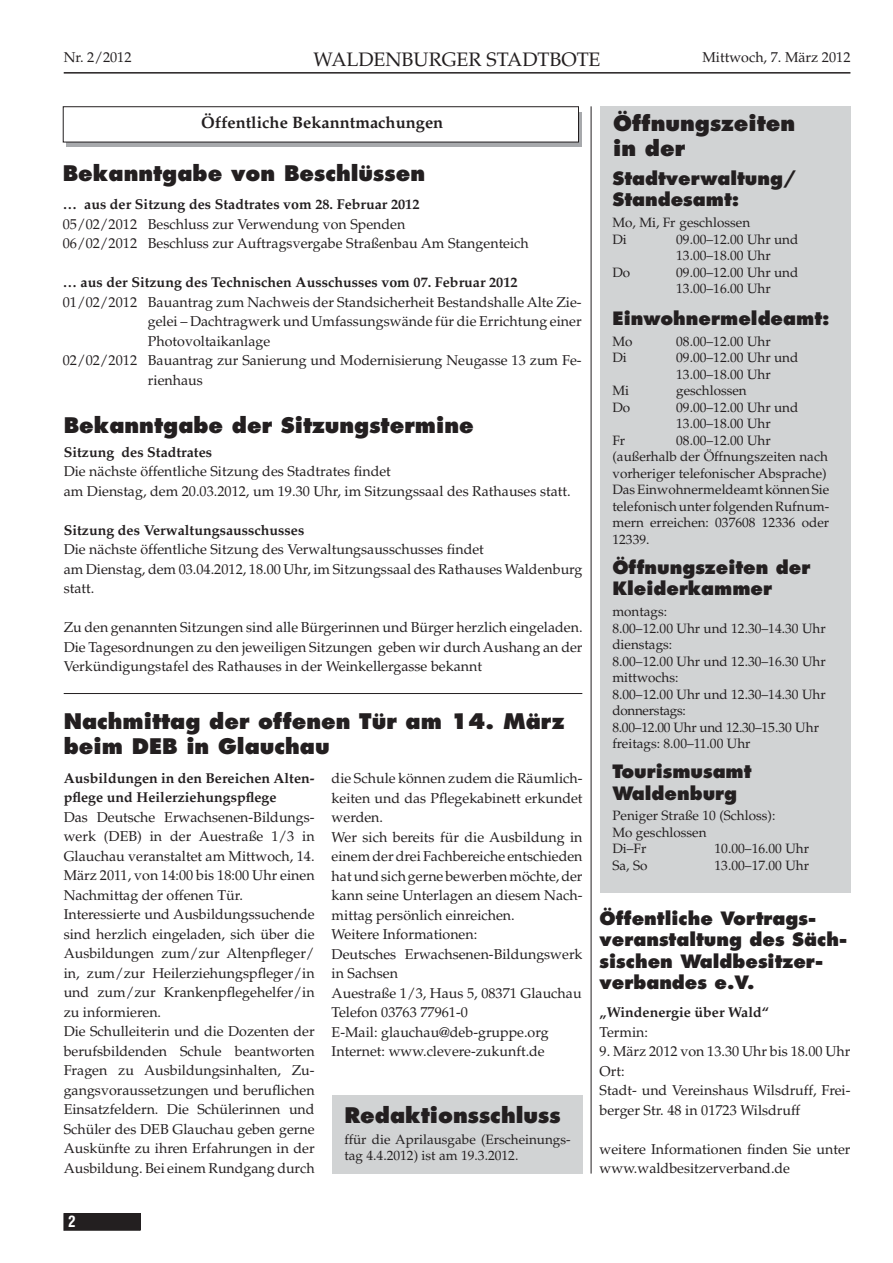
<style>
.page{position:relative;width:893px;height:1263px;background:#fff}
.page>*{position:absolute;margin:0;border:0;box-sizing:border-box;transform-origin:0 0}
.t1{font:800 21px/25.2px "Futura LT";color:#231f20}
.t2{font:19.5px "Palatino";color:#231f20}
.t3{font:800 18px/21.6px "Futura LT";color:#231f20}
.t4{font:700 16.5px "Palatino";color:#231f20}
.t5{font:700 condensed 15px "Swiss 721 BT";color:#fff}
.t6{font:14.25px/19.5px "Palatino";color:#231f20}
.t7{font:700 14.25px/19.5px "Palatino";color:#231f20}
.t8{font:13.5px/16.5px "Palatino";color:#231f20}
</style>
<div class="page">
<hr style="left:64px;top:72px;width:786px;height:2px;background:#231f20">
<div style="left:64px;top:1214px;width:76px;height:16px;background:#231f20"></div>
<div style="left:64px;top:1213px;width:76px;height:17px;border:1px solid #231f20"></div>
<div style="left:66px;top:113px;width:516px;height:34px;background:linear-gradient(to right,#a7a9ac,#a7a9ac)"></div>
<div style="left:63px;top:107px;width:515px;height:35px;background:#fff"></div>
<div style="left:63px;top:106px;width:516px;height:36px;border:1px solid #231f20"></div>
<div style="left:332px;top:1095px;width:250px;height:79px;background:#d1d3d4"></div>
<div style="left:599px;top:106px;width:251px;height:787px;background:#d1d3d4"></div>
<hr style="left:64px;top:693px;width:518px;height:1px;background:#231f20">
<hr style="left:591px;top:106px;width:1px;height:1068px;background:#231f20">
<p class="t6" style="left:64px;top:49px;width:69px">Nr. 2/2012</p>
<h2 class="t2" style="left:314px;top:52px;width:288px">WALDENBURGER STADTBOTE</h2>
<p class="t6" style="left:702px;top:49px;width:150px">Mittwoch, 7. März 2012</p>
<p class="t4" style="left:201px;top:116px;width:244px">Öffentliche Bekanntmachungen</p>
<h1 class="t1" style="left:63px;top:161px;width:364px">Bekanntgabe von Beschlüssen</h1>
<p class="t7" style="left:63px;top:196px;width:358px">… aus der Sitzung des Stadtrates vom 28. Februar 2012</p>
<p class="t6" style="left:63px;top:216px;width:467px">05/02/2012 Beschluss zur Verwendung von Spenden<br>06/02/2012 Beschluss zur Auftragsvergabe Straßenbau Am Stangenteich</p>
<p class="t7" style="left:63px;top:274px;width:456px">… aus der Sitzung des Technischen Ausschusses vom 07. Februar 2012</p>
<p class="t6" style="left:63px;top:294px;width:520px">01/02/2012 Bauantrag zum Nachweis der Standsicherheit Bestandshalle Alte Zie-</p>
<p class="t6" style="left:148px;top:313px;width:435px">gelei – Dachtragwerk und Umfassungswände für die Errichtung einer</p>
<p class="t6" style="left:148px;top:333px;width:124px">Photovoltaikanlage</p>
<p class="t6" style="left:63px;top:352px;width:520px">02/02/2012 Bauantrag zur Sanierung und Modernisierung Neugasse 13 zum Fe-</p>
<p class="t6" style="left:148px;top:372px;width:56px">rienhaus</p>
<h1 class="t1" style="left:64px;top:413px;width:412px">Bekanntgabe der Sitzungstermine</h1>
<p class="t7" style="left:64px;top:444px;width:150px">Sitzung des Stadtrates</p>
<p class="t6" style="left:64px;top:463px;width:508px">Die nächste öffentliche Sitzung des Stadtrates findet<br>am Dienstag, dem 20.03.2012, um 19.30 Uhr, im Sitzungssaal des Rathauses statt.</p>
<p class="t7" style="left:64px;top:522px;width:242px">Sitzung des Verwaltungsausschusses</p>
<p class="t6" style="left:64px;top:541px;width:520px">Die nächste öffentliche Sitzung des Verwaltungsausschusses findet<br>am Dienstag, dem 03.04.2012, 18.00 Uhr, im Sitzungssaal des Rathauses Waldenburg statt.</p>
<p class="t6" style="left:64px;top:619px;width:520px;text-align:justify">Zu den genannten Sitzungen sind alle Bürgerinnen und Bürger herzlich eingeladen.<br>Die Tagesordnungen zu den jeweiligen Sitzungen geben wir durch Aushang an der Verkündigungstafel des Rathauses in der Weinkellergasse bekannt</p>
<h1 class="t1" style="left:64px;top:708px;width:502px">Nachmittag der offenen Tür am 14. März beim DEB in Glauchau</h1>
<p class="t7" style="left:64px;top:770px;width:252px">Ausbildungen in den Bereichen Alten&shy;pflege und Heilerziehungspflege</p>
<p class="t6" style="left:64px;top:809px;width:252px">Das Deutsche Erwachsenen-Bildungs&shy;werk (DEB) in der Auestraße 1/3 in Glauchau veranstaltet am Mittwoch, 14.<br>März 2011, von 14:00 bis 18:00 Uhr einen Nachmittag der offenen Tür.<br>Interessierte und Ausbildungssuchende sind herzlich eingeladen, sich über die Ausbildungen zum/zur Altenpfleger/ in, zum/zur Heilerziehungspfleger/in und zum/zur Krankenpflegehelfer/in zu informieren.<br>Die Schulleiterin und die Dozenten der berufsbildenden Schule beantworten Fragen zu Ausbildungsinhalten, Zu&shy;gangsvoraussetzungen und beruflichen Einsatzfeldern. Die Schülerinnen und Schüler des DEB Glauchau geben gerne Auskünfte zu ihren Erfahrungen in der Ausbildung. Bei einem Rundgang durch</p>
<p class="t5" style="left:68px;top:1212px;width:9px">2</p>
<p class="t6" style="left:332px;top:770px;width:252px">die Schule können zudem die Räumlich&shy;keiten und das Pflegekabinett erkundet werden.<br>Wer sich bereits für die Ausbildung in einem der drei Fachbereiche entschieden hat und sich gerne bewerben möchte, der kann seine Unterlagen an diesem Nach&shy;mittag persönlich einreichen.<br>Weitere Informationen:<br>Deutsches Erwachsenen-Bildungswerk in Sachsen<br>Auestraße 1/3, Haus 5, 08371 Glauchau<br>Telefon 03763 77961-0<br>E-Mail: glauchau@deb-gruppe.org<br>Internet: www.clevere-zukunft.de</p>
<h1 class="t1" style="left:344px;top:1102px;width:218px">Redaktionsschluss</h1>
<p class="t8" style="left:344px;top:1132px;width:228px">ffür die Aprilausgabe (Erscheinungs&shy;tag 4.4.2012) ist am 19.3.2012.</p>
<h1 class="t1" style="left:613px;top:111px;width:184px">Öffnungszeiten in der</h1>
<p class="t3" style="left:612px;top:167px;width:185px">Stadtverwaltung/<br>Standesamt:</p>
<p class="t8" style="left:612px;top:216px;width:139px">Mo, Mi, Fr geschlossen<br>Di</p>
<p class="t8" style="left:676px;top:232px;width:124px">09.00–12.00 Uhr und<br>13.00–18.00 Uhr</p>
<p class="t8" style="left:612px;top:265px;width:19px">Do</p>
<p class="t8" style="left:676px;top:265px;width:124px">09.00–12.00 Uhr und<br>13.00–16.00 Uhr</p>
<p class="t3" style="left:612px;top:308px;width:219px">Einwohnermeldeamt:</p>
<p class="t8" style="left:612px;top:335px;width:22px">Mo</p>
<p class="t8" style="left:676px;top:335px;width:96px">08.00–12.00 Uhr</p>
<p class="t8" style="left:612px;top:351px;width:16px">Di</p>
<p class="t8" style="left:676px;top:351px;width:124px">09.00–12.00 Uhr und<br>13.00–18.00 Uhr</p>
<p class="t8" style="left:612px;top:384px;width:18px">Mi</p>
<p class="t8" style="left:676px;top:384px;width:72px">geschlossen</p>
<p class="t8" style="left:612px;top:401px;width:19px">Do</p>
<p class="t8" style="left:676px;top:401px;width:124px">09.00 –12.00 Uhr und<br>13.00–18.00 Uhr</p>
<p class="t8" style="left:612px;top:434px;width:14px">Fr</p>
<p class="t8" style="left:612px;top:434px;width:218px;text-indent:64px">08.00–12.00 Uhr (außerhalb der Öffnungszeiten nach vorheriger telefonischer Absprache)<br>Das Einwohnermeldeamt können Sie telefonisch unter folgenden Rufnum&shy;mern erreichen: 037608 12336 oder<br>12339.</p>
<p class="t3" style="left:612px;top:556px;width:199px">Öffnungszeiten der<br>Kleiderkammer</p>
<p class="t8" style="left:612px;top:605px;width:215px">montags:<br>8.00–12.00 Uhr und 12.30–14.30 Uhr dienstags:<br>8.00–12.00 Uhr und 12.30–16.30 Uhr mittwochs:<br>8.00–12.00 Uhr und 12.30–14.30 Uhr donnerstags:<br>8.00–12.00 Uhr und 12.30–15.30 Uhr freitags: 8.00–11.00 Uhr</p>
<p class="t3" style="left:612px;top:760px;width:141px">Tourismusamt<br>Waldenburg</p>
<p class="t8" style="left:612px;top:809px;width:164px">Peniger Straße 10 (Schloss):<br>Mo geschlossen<br>Di–Fr</p>
<p class="t8" style="left:714px;top:842px;width:96px">10.00–16.00 Uhr</p>
<p class="t8" style="left:612px;top:858px;width:37px">Sa, So</p>
<p class="t8" style="left:714px;top:858px;width:96px">13.00–17.00 Uhr</p>
<p class="t3" style="left:599px;top:907px;width:250px">Öffentliche Vortrags&shy;veranstaltung des Säch&shy;sischen Waldbesitzer&shy;verbandes e.V.</p>
<p class="t7" style="left:599px;top:1004px;width:171px">„Windenergie über Wald“</p>
<p class="t6" style="left:599px;top:1024px;width:50px">Termin:</p>
<p class="t6" style="left:599px;top:1043px;width:252px">9. März 2012 von 13.30 Uhr bis 18.00 Uhr<br>Ort:<br>Stadt- und Vereinshaus Wilsdruff, Frei&shy;berger Str. 48 in 01723 Wilsdruff</p>
<p class="t6" style="left:599px;top:1141px;width:252px">weitere Informationen finden Sie unter www.waldbesitzerverband.de</p>
</div>
